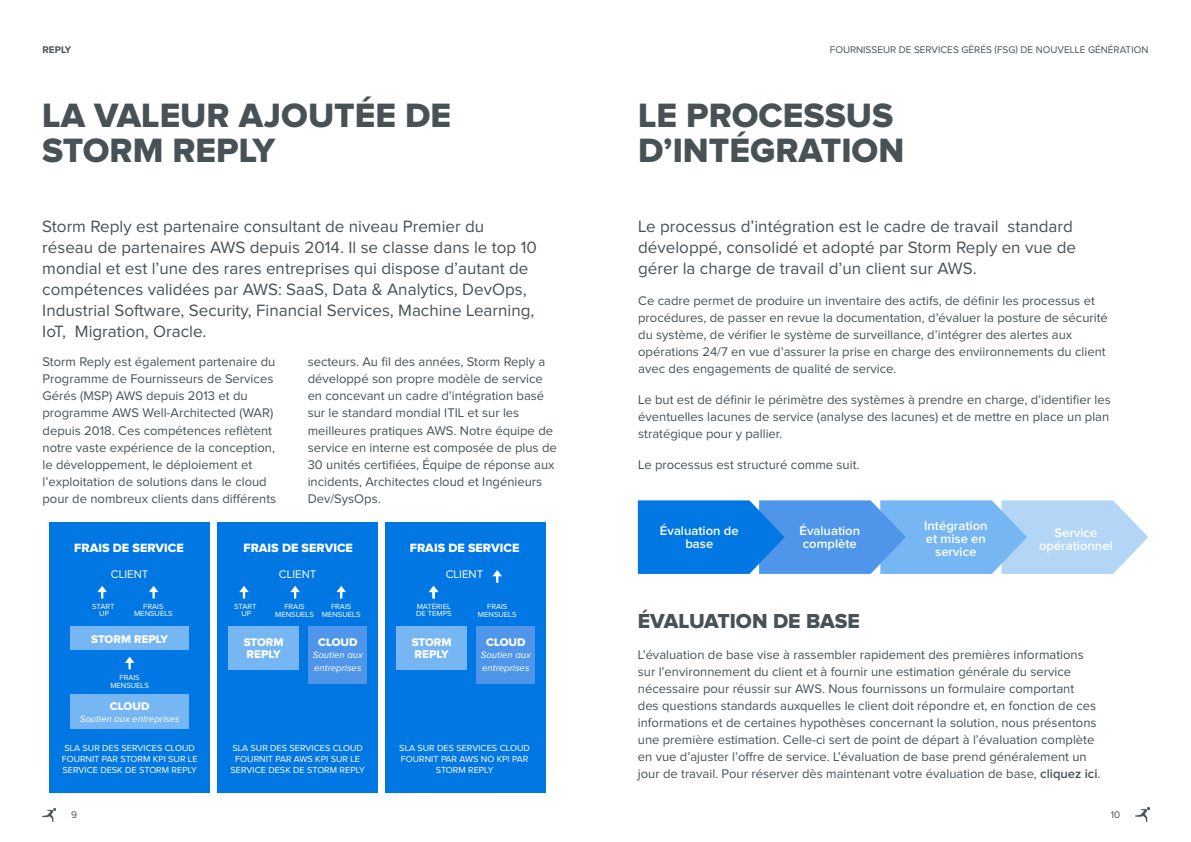
<style>
.page{position:relative;width:1191px;height:842px;background:#fff}
.page>*{position:absolute;margin:0;border:0;box-sizing:border-box;transform-origin:0 0}
.TITLE_35_grey{font:35px/35px "Proxima Nova Extrabld";color:#485156}
.TITLE_35_grey-2{font:21px "Proxima Nova Extrabld";color:#485156}
.TITLE_35_grey-3{font:17px/21px "Proxima Nova";color:#485156}
.TITLE_35_grey-4{font:13px/17px "Proxima Nova";color:#485156}
.infografica_white{font:600 13px/13px "Proxima Nova";color:#fff;text-align:center}
.web_site_withe{font:12.5px "Proxima Nova Extrabld";color:#fff}
.web_site_withe-2{font:11.5px "Proxima Nova Extrabld";color:#fff}
.web_site_withe-3{font:11.5px "Proxima Nova";color:#fff}
.t1{font:10px "Proxima Nova";color:#485156}
.t2{font:700 10px "Proxima Nova";color:#485156}
.web_site_withe-4{font:italic 9.6px/12.5px "Proxima Nova";color:#fff}
.bullet_colorato{font:9.1px/10.6px "Proxima Nova";color:#fff;text-align:center}
.web_site_withe-5{font:7.7px/7.7px "Proxima Nova";color:#fff;text-align:center}
.s1{font-weight:600}
</style>
<div class="page">
<div style="left:49px;top:522px;width:161px;height:271px;background:#0177e3"></div>
<svg style="left:97px;top:586px;width:10px;height:12px"></svg>
<svg style="left:149px;top:586px;width:9px;height:12px"></svg>
<svg style="left:125px;top:656px;width:9px;height:13px"></svg>
<div style="left:71px;top:626px;width:118px;height:24px;background:#76b6f2"></div>
<div style="left:71px;top:695px;width:118px;height:34px;background:#76b6f2"></div>
<div style="left:217px;top:522px;width:161px;height:271px;background:#0177e3"></div>
<svg style="left:336px;top:586px;width:10px;height:12px"></svg>
<svg style="left:239px;top:586px;width:10px;height:12px"></svg>
<svg style="left:290px;top:586px;width:10px;height:12px"></svg>
<div style="left:228px;top:626px;width:71px;height:43px;background:#76b6f2"></div>
<div style="left:309px;top:626px;width:58px;height:58px;background:#4f96eb"></div>
<div style="left:385px;top:522px;width:161px;height:271px;background:#0177e3"></div>
<svg style="left:492px;top:570px;width:10px;height:13px"></svg>
<svg style="left:429px;top:586px;width:9px;height:12px"></svg>
<div style="left:396px;top:626px;width:71px;height:43px;background:#76b6f2"></div>
<div style="left:477px;top:626px;width:58px;height:58px;background:#4f96eb"></div>
<svg style="left:638px;top:500px;width:510px;height:74px;background:#63a9ee"></svg>
<img style="left:1135px;top:807px;width:14px;height:14px">
<img style="left:42px;top:808px;width:14px;height:14px">
<p class="t2" style="left:43px;top:45px;width:30px">REPLY</p>
<p class="t1" style="left:830px;top:45px;width:320px">FOURNISSEUR DE SERVICES GÉRÉS (FSG) DE NOUVELLE GÉNÉRATION</p>
<p class="TITLE_35_grey" style="left:42px;top:99px;width:410px">LA VALEUR AJOUTÉE DE<br>STORM REPLY</p>
<p class="TITLE_35_grey-3" style="left:42px;top:217px;width:496px">Storm Reply est partenaire consultant de niveau Premier du réseau de partenaires AWS depuis 2014. Il se classe dans le top 10 mondial et est l’une des rares entreprises qui dispose d’autant de compétences validées par AWS: SaaS, Data &amp; Analytics, DevOps, Industrial Software, Security, Financial Services, Machine Learning, IoT, Migration, Oracle.</p>
<p class="TITLE_35_grey-4" style="left:43px;top:354px;width:235px">Storm Reply est également partenaire du Programme de Fournisseurs de Services Gérés (MSP) AWS depuis 2013 et du programme AWS Well-Architected (WAR) depuis 2018. Ces compétences reflètent notre vaste expérience de la conception, le développement, le déploiement et l’exploitation de solutions dans le cloud pour de nombreux clients dans différents</p>
<p class="TITLE_35_grey-4" style="left:308px;top:354px;width:251px">secteurs. Au fil des années, Storm Reply a développé son propre modèle de service en concevant un cadre d’intégration basé sur le standard mondial ITIL et sur les meilleures pratiques AWS. Notre équipe de service en interne est composée de plus de 30 unités certifiées, Équipe de réponse aux incidents, Architectes cloud et Ingénieurs Dev/SysOps.</p>
<p class="web_site_withe" style="left:74px;top:542px;width:111px">FRAIS DE SERVICE</p>
<p class="web_site_withe-3" style="left:111px;top:569px;width:39px">CLIENT</p>
<p class="web_site_withe-5" style="left:92px;top:602px;width:24px">START</p>
<p class="web_site_withe-5" style="left:99px;top:610px;width:11px">UP</p>
<p class="web_site_withe-5" style="left:134px;top:602px;width:40px">FRAIS<br>MENSUELS</p>
<p class="web_site_withe-2" style="left:91px;top:634px;width:78px">STORM REPLY</p>
<p class="web_site_withe-5" style="left:110px;top:674px;width:40px">FRAIS<br>MENSUELS</p>
<p class="web_site_withe-2" style="left:110px;top:701px;width:41px">CLOUD</p>
<p class="web_site_withe-4" style="left:80px;top:713px;width:101px">Soutien aux entreprises</p>
<p class="bullet_colorato" style="left:62px;top:743px;width:137px">SLA SUR DES SERVICES CLOUD<br>FOURNIT PAR STORM KPI SUR LE<br>SERVICE DESK DE STORM REPLY</p>
<p class="web_site_withe" style="left:243px;top:542px;width:111px">FRAIS DE SERVICE</p>
<p class="web_site_withe" style="left:410px;top:542px;width:111px">FRAIS DE SERVICE</p>
<p class="web_site_withe-5" style="left:234px;top:602px;width:24px">START</p>
<p class="web_site_withe-5" style="left:241px;top:610px;width:11px">UP</p>
<p class="web_site_withe-3" style="left:279px;top:569px;width:39px">CLIENT</p>
<p class="web_site_withe-3" style="left:446px;top:569px;width:39px">CLIENT</p>
<p class="web_site_withe-5" style="left:416px;top:602px;width:37px;text-align:left">MATÉRIEL<br>DE TEMPS</p>
<p class="web_site_withe-5" style="left:275px;top:603px;width:40px">FRAIS<br>MENSUELS</p>
<p class="web_site_withe-5" style="left:322px;top:603px;width:40px">FRAIS<br>MENSUELS</p>
<p class="web_site_withe-5" style="left:478px;top:603px;width:40px">FRAIS<br>MENSUELS</p>
<p class="web_site_withe-2" style="left:244px;top:637px;width:41px">STORM</p>
<p class="web_site_withe-2" style="left:247px;top:649px;width:35px">REPLY</p>
<p class="web_site_withe-2" style="left:318px;top:637px;width:41px">CLOUD</p>
<p class="web_site_withe-4" style="left:313px;top:649px;width:52px">Soutien aux entreprises</p>
<p class="web_site_withe-2" style="left:412px;top:637px;width:41px">STORM</p>
<p class="web_site_withe-2" style="left:415px;top:649px;width:35px">REPLY</p>
<p class="web_site_withe-2" style="left:486px;top:637px;width:41px">CLOUD</p>
<p class="web_site_withe-4" style="left:481px;top:649px;width:52px">Soutien aux entreprises</p>
<p class="bullet_colorato" style="left:230px;top:743px;width:136px">SLA SUR DES SERVICES CLOUD<br>FOURNIT PAR AWS KPI SUR LE<br>SERVICE DESK DE STORM REPLY</p>
<p class="bullet_colorato" style="left:399px;top:743px;width:132px">SLA SUR DES SERVICES CLOUD<br>FOURNIT PAR AWS NO KPI PAR<br>STORM REPLY</p>
<p class="TITLE_35_grey" style="left:638px;top:99px;width:268px">LE PROCESSUS<br>D’INTÉGRATION</p>
<p class="TITLE_35_grey-3" style="left:638px;top:217px;width:439px">Le processus d’intégration est le cadre de travail standard développé, consolidé et adopté par Storm Reply en vue de gérer la charge de travail d’un client sur AWS.</p>
<p class="TITLE_35_grey-4" style="left:638px;top:293px;width:471px">Ce cadre permet de produire un inventaire des actifs, de définir les processus et procédures, de passer en revue la documentation, d’évaluer la posture de sécurité du système, de vérifier le système de surveillance, d’intégrer des alertes aux opérations 24/7 en vue d’assurer la prise en charge des enviironnements du client avec des engagements de qualité de service.</p>
<p class="TITLE_35_grey-4" style="left:638px;top:392px;width:474px;text-align:justify">Le but est de définir le périmètre des systèmes à prendre en charge, d’identifier les éventuelles lacunes de service (analyse des lacunes) et de mettre en place un plan stratégique pour y pallier.</p>
<p class="TITLE_35_grey-4" style="left:638px;top:457px;width:223px">Le processus est structuré comme suit.</p>
<p class="infografica_white" style="left:660px;top:525px;width:80px">Évaluation de base</p>
<p class="infografica_white" style="left:799px;top:525px;width:62px;text-align:left">Évaluation complète</p>
<p class="infografica_white" style="left:924px;top:520px;width:65px">Intégration et mise en service</p>
<p class="infografica_white" style="left:1039px;top:526px;width:75px">Service opérationnel</p>
<p class="TITLE_35_grey-2" style="left:638px;top:611px;width:224px">ÉVALUATION DE BASE</p>
<p class="TITLE_35_grey-4" style="left:638px;top:646px;width:464px">L’évaluation de base vise à rassembler rapidement des premières informations sur l’environnement du client et à fournir une estimation générale du service nécessaire pour réussir sur AWS. Nous fournissons un formulaire comportant<br>des questions standards auxquelles le client doit répondre et, en fonction de ces informations et de certaines hypothèses concernant la solution, nous présentons une première estimation. Celle-ci sert de point de départ à l’évaluation complète en vue d’ajuster l’offre de service. L’évaluation de base prend généralement un jour de travail. Pour réserver dès maintenant votre évaluation de base, <span class="s1">cliquez ici</span>.</p>
<p class="t1" style="left:71px;top:810px;width:7px">9</p>
<p class="t1" style="left:1110px;top:810px;width:11px">10</p>
</div>
